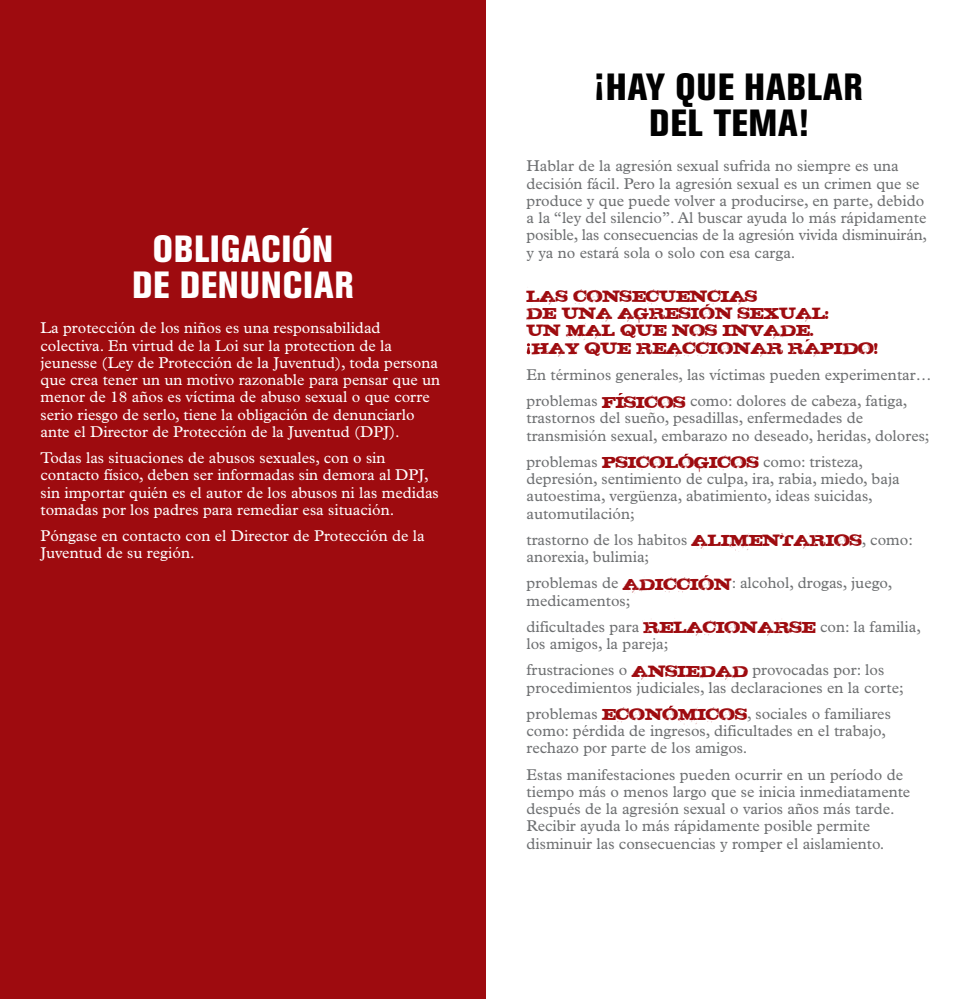
<style>
.page{position:relative;width:972px;height:999px;background:#fff}
.page>*{position:absolute;margin:0;border:0;box-sizing:border-box;transform-origin:0 0}
.t1{font:800 condensed 37.5px/36px "Akzidenz Grotesk BE";letter-spacing:.02em;color:#fff}
.t2{font:800 condensed 37.5px "Akzidenz Grotesk BE";color:#010101}
.t3{font:19.5px/17.2px "STEAK";color:#9e0b0f}
.t4{font:15.75px/17.2px "Plantin";color:#6d6f71}
.t5{font:15.75px/17.2px "Plantin";color:#fff}
.s1{font-family:"STEAK";font-size:19.5px;color:#9e0b0f}
</style>
<div class="page">
<div style="left:0;top:0;width:486px;height:999px;background:#9e0b0f"></div>
<svg style="left:527px;top:343px;width:4px;height:11px"></svg>
<h1 class="t1" style="left:132px;top:231px;width:199px;text-indent:21px">OBLIGACIÓN<br>DE DENUNC</h1>
<h1 class="t1" style="left:303px;top:267px;width:52px">IAR</h1>
<p class="t5" style="left:40px;top:319px;width:401px">La protección de los niños es una responsabilidad colectiva. En virtud de la Loi sur la protection de la jeunesse (Ley de Protección de la Juventud), toda persona que crea tener un un motivo razonable para pensar que un menor de 18 años es víctima de abuso sexual o que corre serio riesgo de serlo, tiene la obligación de denunciarlo ante el Director de Protección de la Juventud (DPJ).</p>
<p class="t5" style="left:40px;top:449px;width:400px">Todas las situaciones de abusos sexuales, con o sin contacto físico, deben ser informadas sin demora al DPJ, sin importar quién es el autor de los abusos ni las medidas tomadas por los padres para remediar esa situación.</p>
<p class="t5" style="left:40px;top:527px;width:386px">Póngase en contacto con el Director de Protección de la<br>Juventud de su región.</p>
<h1 class="t2" style="left:595px;top:65px;width:101px">¡HAY QUE</h1>
<h1 class="t2" style="left:744px;top:65px;width:120px">HAB LAR</h1>
<h1 class="t2" style="left:649px;top:101px;width:87px">DE L TEMA</h1>
<h1 class="t2" style="left:798px;top:101px;width:12px">!</h1>
<p class="t4" style="left:526px;top:157px;width:402px">Hablar de la agresión sexual sufrida no siempre es una decisión fácil. Pero la agresión sexual es un crimen que se produce y que puede volver a producirse, en parte, debido a la “ley del silencio”. Al buscar ayuda lo más rápidamente posible, las consecuencias de la agresión vivida disminuirán, y ya no estará sola o solo con esa carga.</p>
<p class="t3" style="left:526px;top:287px;width:15px">LAS</p>
<p class="t3" style="left:526px;top:287px;width:63px;text-indent:47px">CONSECUENCIAS<br>DE UNA</p>
<p class="t3" style="left:618px;top:305px;width:15px">AGRESI</p>
<p class="t3" style="left:699px;top:305px;width:55px">oN SEXUAL</p>
<p class="t3" style="left:825px;top:305px;width:5px">:</p>
<p class="t3" style="left:526px;top:322px;width:162px">UN MAL QUE NOS</p>
<p class="t3" style="left:723px;top:322px;width:58px">INVADE</p>
<p class="t3" style="left:810px;top:322px;width:17px">. ¡</p>
<p class="t3" style="left:532px;top:339px;width:17px">HAY</p>
<p class="t3" style="left:585px;top:339px;width:68px">QUE REACCIONAR</p>
<p class="t3" style="left:788px;top:339px;width:61px">RaPIDO</p>
<p class="t3" style="left:874px;top:339px;width:5px">!</p>
<p class="t4" style="left:526px;top:361px;width:406px;line-height:26.2px">En términos generales, las víctimas pueden experimentar… problemas <span class="s1">fisicos</span> como: dolores de cabeza, fatiga,</p>
<p class="t4" style="left:526px;top:409px;width:405px">trastornos del sueño, pesadillas, enfermedades de transmisión sexual, embarazo no deseado, heridas, dolores;</p>
<p class="t4" style="left:526px;top:453px;width:375px">problemas <span class="s1">psicologicos</span> como: tristeza, depresión, sentimiento de culpa, ira, rabia, miedo, baja autoestima, vergüenza, abatimiento, ideas suicidas, automutilación;</p>
<p class="t4" style="left:526px;top:531px;width:388px">trastorno de los habitos <span class="s1">alimentarios</span>, como: anorexia, bulimia;</p>
<p class="t4" style="left:526px;top:574px;width:367px">problemas de <span class="s1">adiccion</span>: alcohol, drogas, juego, medicamentos;</p>
<p class="t4" style="left:526px;top:618px;width:396px">dificultades para <span class="s1">relacionarse</span> con: la familia, los amigos, la pareja;</p>
<p class="t4" style="left:527px;top:661px;width:379px">frustraciones o <span class="s1">ansiedad</span> provocadas por: los procedimientos judiciales, las declaraciones en la corte;</p>
<p class="t4" style="left:527px;top:705px;width:366px">problemas <span class="s1">economicos</span>, sociales o familiares como: pérdida de ingresos, dificultades en el trabajo, rechazo por parte de los amigos.</p>
<p class="t4" style="left:527px;top:766px;width:385px">Estas manifestaciones pueden ocurrir en un período de tiempo más o menos largo que se inicia inmediatamente después de la agresión sexual o varios años más tarde.<br>Recibir ayuda lo más rápidamente posible permite disminuir las consecuencias y romper el aislamiento.</p>
</div>
